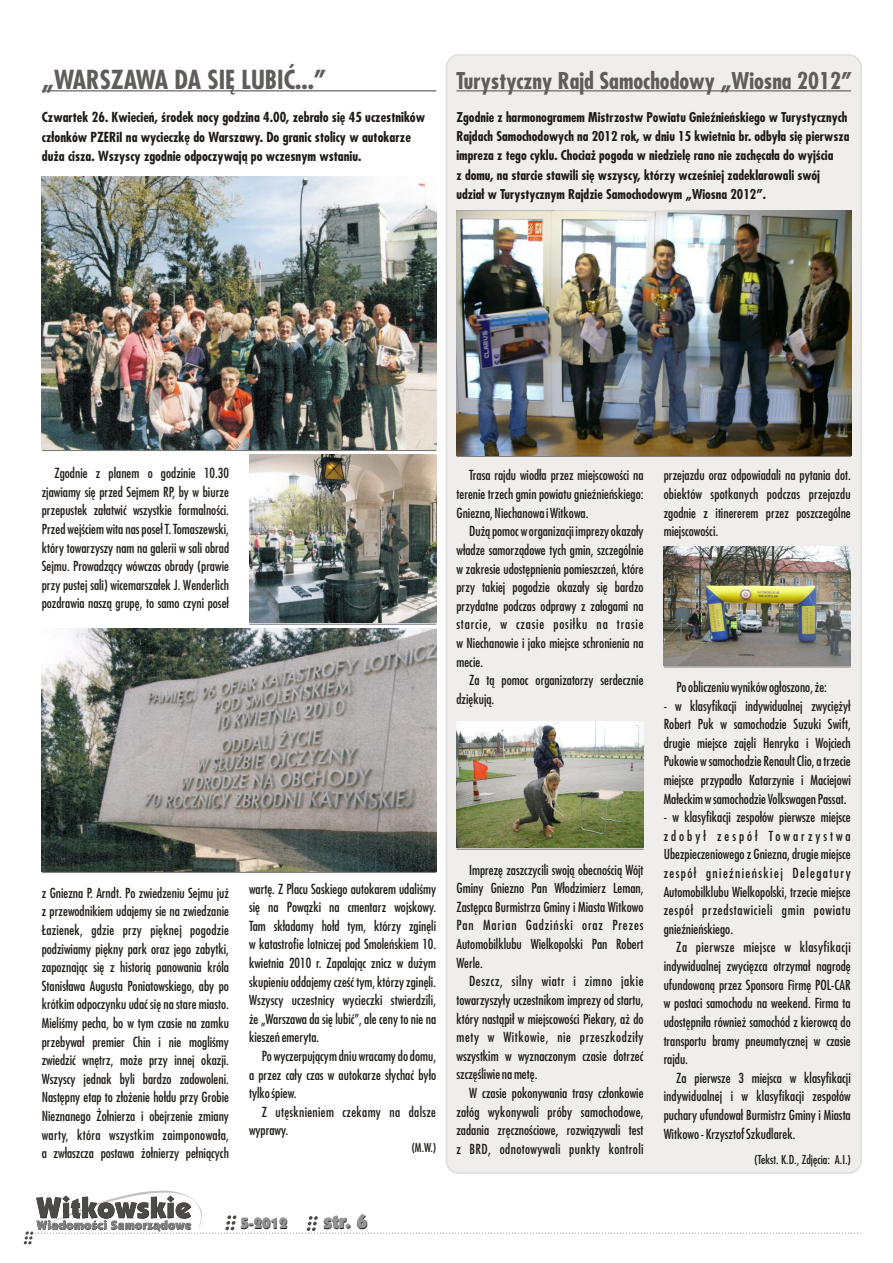
<style>
.page{position:relative;width:893px;height:1263px;background:#fff}
.page>*{position:absolute;margin:0;border:0;box-sizing:border-box;transform-origin:0 0}
.t1{font:700 25.5px "Fujiyama";color:#615c5c}
.t2{font:700 22.5px "Fujiyama";color:#615c5c}
.t3{font:900 19.5px "Kabel IT Cby BT";color:#1f1a17}
.t4{font:900 15px "Kabel IT Cby BT";color:#1f1a17}
.t5{font:13.5px/18.6px "Fujiyama";color:#1f1a17;text-align:justify}
.t6{font:700 13.5px/19.8px "Fujiyama";color:#1f1a17}
.t7{font:13.5px/18.6px "Fujiyama";letter-spacing:.02em;color:#1f1a17}
.t8{font:700 13.2px/19.4px "Fujiyama";color:#1f1a17}
.t9{font:12px "Fujiyama";color:#1f1a17}
</style>
<div class="page">
<div style="left:446px;top:54px;width:416px;height:1120px;background:#f0eded;border:2px solid #dedede;border-radius:12px"></div>
<svg style="left:24px;top:1190px;width:837px;height:54px"></svg>
<hr style="left:42px;top:90px;width:394px;height:2px;background:#828282">
<hr style="left:42px;top:450px;width:394px;height:1px;background:#737070">
<hr style="left:456px;top:90px;width:395px;height:2px;background:#828282">
<hr style="left:457px;top:456px;width:394px;height:1px;background:#737070">
<img style="left:42px;top:176px;width:394px;height:273px">
<img style="left:42px;top:629px;width:394px;height:242px">
<img style="left:249px;top:455px;width:187px;height:168px">
<hr style="left:42px;top:872px;width:394px;height:1px;background:#737070">
<hr style="left:249px;top:624px;width:187px;height:1px;background:#737070">
<img style="left:457px;top:210px;width:394px;height:245px">
<img style="left:664px;top:546px;width:187px;height:120px">
<img style="left:457px;top:721px;width:187px;height:127px">
<hr style="left:664px;top:666px;width:187px;height:1px;background:#737070">
<hr style="left:457px;top:849px;width:187px;height:1px;background:#737070">
<h1 class="t1" style="left:42px;top:70px;width:286px">„WARSZAWA DA SIĘ LUBIĆ...”</h1>
<p class="t6" style="left:42px;top:109px;width:385px">Czwartek 26. Kwiecień, środek nocy godzina 4.00, zebrało się 45 uczestników członków PZERiI na wycieczkę do Warszawy. Do granic stolicy w autokarze duża cisza. Wszyscy zgodnie odpoczywają po wczesnym wstaniu.</p>
<h2 class="t2" style="left:456px;top:72px;width:398px">Turystyczny Rajd Samochodowy „Wiosna 2012”</h2>
<p class="t8" style="left:456px;top:109px;width:394px">Zgodnie z harmonogramem Mistrzostw Powiatu Gnieźnieńskiego w Turystycznych Rajdach Samochodowych na 2012 rok, w dniu 15 kwietnia br. odbyła się pierwsza impreza z tego cyklu. Chociaż pogoda w niedzielę rano nie zachęcała do wyjścia<br>z domu, na starcie stawili się wszyscy, którzy wcześniej zadeklarowali swój udział w Turystycznym Rajdzie Samochodowym „Wiosna 2012”.</p>
<p class="t5" style="left:42px;top:465px;width:189px;text-indent:13px">Zgodnie z planem o godzinie 10.30 zjawiamy się przed Sejmem RP, by w biurze przepustek załatwić wszystkie formalności.<br>Przed wejściem wita nas poseł T. Tomaszewski, który towarzyszy nam na galerii w sali obrad Sejmu. Prowadzący wówczas obrady (prawie przy pustej sali) wicemarszałek J. Wenderlich pozdrawia naszą grupę, to samo czyni poseł</p>
<p class="t5" style="left:42px;top:884px;width:189px">z Gniezna P. Arndt. Po zwiedzeniu Sejmu już z przewodnikiem udajemy sie na zwiedzanie Łazienek, gdzie przy pięknej pogodzie podziwiamy piękny park oraz jego zabytki, zapoznając się z historią panowania króla Stanisława Augusta Poniatowskiego, aby po krótkim odpoczynku udać się na stare miasto.<br>Mieliśmy pecha, bo w tym czasie na zamku przebywał premier Chin i nie mogliśmy zwiedzić wnętrz, może przy innej okazji.<br>Wszyscy jednak byli bardzo zadowoleni.<br>Następny etap to złożenie hołdu przy Grobie Nieznanego Żołnierza i obejrzenie zmiany warty, która wszystkim zaimponowała, a zwłaszcza postawa żołnierzy pełniących</p>
<p class="t5" style="left:249px;top:880px;width:189px">wartę. Z Placu Saskiego autokarem udaliśmy się na Powązki na cmentarz wojskowy.<br>Tam składamy hołd tym, którzy zginęli w katastrofie lotniczej pod Smoleńskiem 10. kwietnia 2010 r. Zapalając znicz w dużym skupieniu oddajemy cześć tym, którzy zginęli.<br>Wszyscy uczestnicy wycieczki stwierdzili, że „Warszawa da się lubić”, ale ceny to nie na kieszeń emeryta.</p>
<p class="t5" style="left:249px;top:1048px;width:189px;text-indent:13px">Po wyczerpującym dniu wracamy do domu, a przez cały czas w autokarze słychać było tylko śpiew.</p>
<p class="t7" style="left:249px;top:1104px;width:189px;text-indent:13px">Z utęsknieniem czekamy na dalsze wyprawy.</p>
<p class="t9" style="left:412px;top:1143px;width:26px">(M.W.)</p>
<p class="t4" style="left:241px;top:1218px;width:49px">5-2012</p>
<h3 class="t3" style="left:324px;top:1214px;width:46px">str. 6</h3>
<p class="t5" style="left:456px;top:467px;width:189px;text-indent:13px">Trasa rajdu wiodła przez miejscowości na terenie trzech gmin powiatu gnieźnieńskiego:<br>Gniezna, Niechanowa i Witkowa.</p>
<p class="t5" style="left:456px;top:523px;width:189px;text-indent:13px">Dużą pomoc w organizacji imprezy okazały władze samorządowe tych gmin, szczególnie w zakresie udostępnienia pomieszczeń, które przy takiej pogodzie okazały się bardzo przydatne podczas odprawy z załogami na starcie, w czasie posiłku na trasie w Niechanowie i jako miejsce schronienia na mecie.</p>
<p class="t5" style="left:456px;top:672px;width:189px;text-indent:13px">Za tą pomoc organizatorzy serdecznie dziękują.</p>
<p class="t5" style="left:456px;top:861px;width:189px;text-indent:13px">Imprezę zaszczycili swoją obecnością Wójt Gminy Gniezno Pan Włodzimierz Leman, Zastępca Burmistrza Gminy i Miasta Witkowo Pan Marian Gadziński oraz Prezes Automobilklubu Wielkopolski Pan Robert Werle.</p>
<p class="t5" style="left:456px;top:973px;width:189px;text-indent:13px">Deszcz, silny wiatr i zimno jakie towarzyszyły uczestnikom imprezy od startu, który nastąpił w miejscowości Piekary, aż do mety w Witkowie, nie przeszkodziły wszystkim w wyznaczonym czasie dotrzeć szczęśliwie na metę.</p>
<p class="t5" style="left:456px;top:1085px;width:189px;text-indent:13px">W czasie pokonywania trasy członkowie załóg wykonywali próby samochodowe, zadania zręcznościowe, rozwiązywali test z BRD, odnotowywali punkty kontroli</p>
<p class="t5" style="left:664px;top:467px;width:189px">przejazdu oraz odpowiadali na pytania dot. obiektów spotkanych podczas przejazdu zgodnie z itinererem przez poszczególne miejscowości.</p>
<p class="t5" style="left:676px;top:679px;width:152px">Po obliczeniu wyników ogłoszono, że:</p>
<p class="t5" style="left:664px;top:697px;width:189px">- w klasyfikacji indywidualnej zwyciężył Robert Puk w samochodzie Suzuki Swift, drugie miejsce zajęli Henryka i Wojciech Pukowie w samochodzie Renault Clio, a trzecie miejsce przypadło Katarzynie i Maciejowi Małeckim w samochodzie Volkswagen Passat.</p>
<p class="t5" style="left:664px;top:809px;width:189px">- w klasyfikacji zespołów pierwsze miejsce zdobył zespół Towarzystwa Ubezpieczeniowego z Gniezna, drugie miejsce zespół gnieźnieńskiej Delegatury Automobilklubu Wielkopolski, trzecie miejsce zespół przedstawicieli gmin powiatu gnieźnieńskiego.</p>
<p class="t5" style="left:664px;top:939px;width:189px;text-indent:13px">Za pierwsze miejsce w klasyfikacji indywidualnej zwycięzca otrzymał nagrodę ufundowaną przez Sponsora Firmę POL-CAR w postaci samochodu na weekend. Firma ta udostępniła również samochód z kierowcą do transportu bramy pneumatycznej w czasie rajdu.</p>
<p class="t5" style="left:664px;top:1069px;width:189px;text-indent:13px">Za pierwsze 3 miejsca w klasyfikacji indywidualnej i w klasyfikacji zespołów puchary ufundował Burmistrz Gminy i Miasta Witkowo - Krzysztof Szkudlarek.</p>
<p class="t9" style="left:755px;top:1154px;width:98px">(Tekst. K.D., Zdjęcia: A.I.)</p>
</div>
